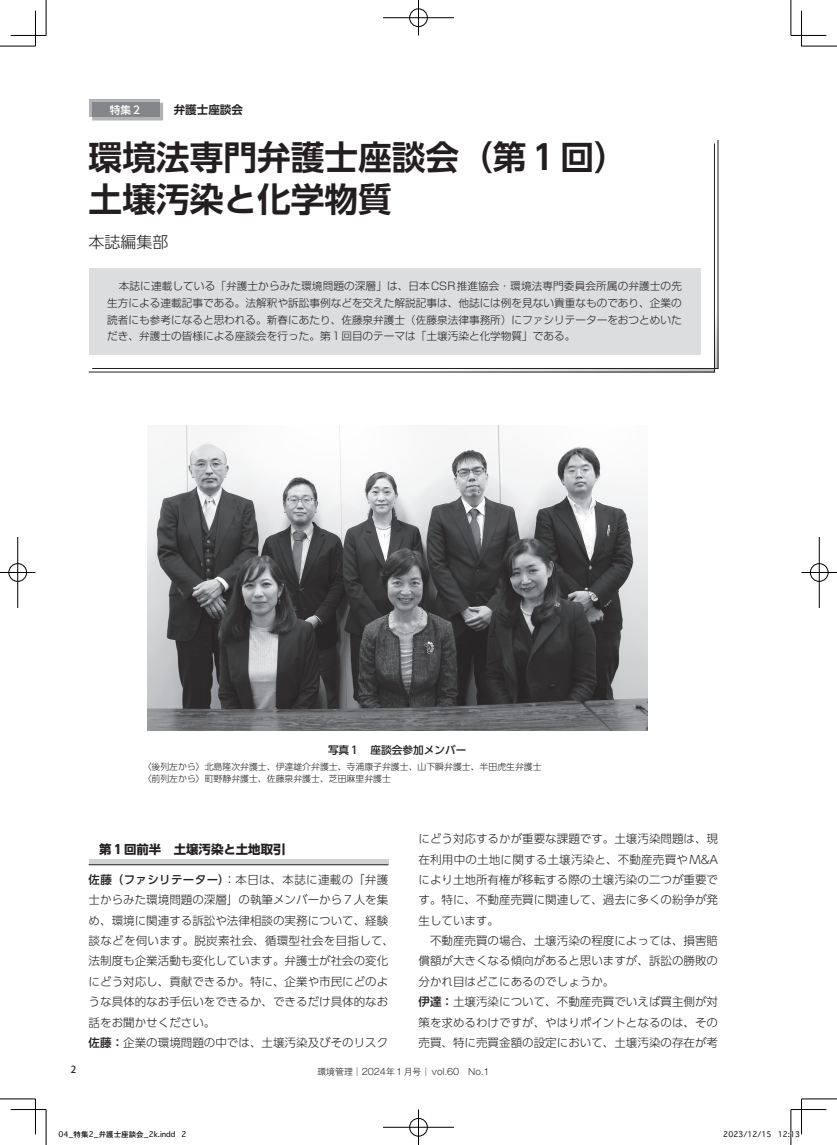
<style>
.page{position:relative;width:837px;height:1145px;background:#fff}
.page>*{position:absolute;margin:0;border:0;box-sizing:border-box;transform-origin:0 0}
.t1{font:700 33.62px/42.5px "UD Shin Go Pr 6 De";color:#231f20}
.t2{font:300 16px "UD Shin Go Pr 6";color:#231f20}
.t3{font:700 12.38px "UD Shin Go Pr 6";color:#231f20}
.t4{font:300 11.5px/20.4px "UD Shin Go Pr 6";color:#231f20}
.t5{font:700 11.5px "UD Shin Go Pr 6 De";color:#231f20}
.t6{font:300 10.62px/16.9px "Shin Go Pro";color:#231f20;text-align:justify}
.t7{font:500 10.62px "UD Shin Go Pr 6";color:#231f20}
.t8{font:500 10.62px "UD Shin Go Pr 6";color:#fff}
.t9{font:500 9.75px "Koz Go Pro";color:#231f20}
.t10{font:300 8.88px/12.4px "UD Shin Go Pr 6";color:#231f20}
.t11{font:300 8.88px "Gothic MB101 Pro";color:#231f20}
.t12{font:7.5px "Osaka";color:#000}
.s1{font-weight:500}
</style>
<div class="page">
<div style="left:89px;top:859px;width:299px;height:6px;background:#d1d2d4"></div>
<hr style="left:89px;top:864px;width:299px;height:1px;background:#231f20">
<svg style="left:88px;top:268px;width:626px;height:104px"></svg>
<div style="left:89px;top:99px;width:70px;height:18px;background:linear-gradient(to right,#b2b3b7,#b2b3b7)"></div>
<svg style="left:92px;top:103px;width:71px;height:17px"></svg>
<div style="left:92px;top:103px;width:67px;height:14px;background:#848689"></div>
<div style="left:89px;top:268px;width:611px;height:86px;background:#dcdddf"></div>
<img style="left:147px;top:425px;width:500px;height:305px">
<hr style="left:0;top:46px;width:35px;height:1px;background:#000">
<hr style="left:801px;top:46px;width:35px;height:1px;background:#000">
<hr style="left:0;top:1098px;width:35px;height:1px;background:#000">
<hr style="left:801px;top:1098px;width:35px;height:1px;background:#000">
<hr style="left:46px;top:0;width:1px;height:35px;background:#000">
<hr style="left:46px;top:1109px;width:1px;height:35px;background:#000">
<hr style="left:790px;top:0;width:1px;height:35px;background:#000">
<hr style="left:790px;top:1109px;width:1px;height:35px;background:#000">
<hr style="left:11px;top:35px;width:35px;height:1px;background:#000">
<hr style="left:790px;top:35px;width:36px;height:1px;background:#000">
<hr style="left:11px;top:1109px;width:35px;height:1px;background:#000">
<hr style="left:790px;top:1109px;width:36px;height:1px;background:#000">
<hr style="left:35px;top:11px;width:1px;height:35px;background:#000">
<hr style="left:35px;top:1098px;width:1px;height:36px;background:#000">
<hr style="left:801px;top:11px;width:1px;height:35px;background:#000">
<hr style="left:801px;top:1098px;width:1px;height:36px;background:#000">
<div style="left:408px;top:8px;width:20px;height:19px;border:2px solid #fff;border-radius:50%"></div>
<hr style="left:383px;top:17px;width:71px;height:2px;background:#fff">
<hr style="left:417px;top:0;width:2px;height:35px;background:#fff">
<div style="left:409px;top:9px;width:18px;height:18px;border:1px solid #000;border-radius:50%"></div>
<hr style="left:383px;top:18px;width:71px;height:1px;background:#000">
<hr style="left:418px;top:0;width:1px;height:35px;background:#000">
<div style="left:408px;top:1117px;width:20px;height:20px;border:2px solid #fff;border-radius:50%"></div>
<hr style="left:383px;top:1126px;width:71px;height:2px;background:#fff">
<hr style="left:417px;top:1109px;width:2px;height:35px;background:#fff">
<div style="left:409px;top:1118px;width:18px;height:18px;border:1px solid #000;border-radius:50%"></div>
<hr style="left:383px;top:1127px;width:71px;height:1px;background:#000">
<hr style="left:418px;top:1109px;width:1px;height:35px;background:#000">
<div style="left:8px;top:562px;width:19px;height:20px;border:2px solid #fff;border-radius:50%"></div>
<hr style="left:0;top:571px;width:35px;height:2px;background:#fff">
<hr style="left:17px;top:537px;width:2px;height:71px;background:#fff">
<div style="left:9px;top:563px;width:18px;height:18px;border:1px solid #000;border-radius:50%"></div>
<hr style="left:0;top:572px;width:35px;height:1px;background:#000">
<hr style="left:18px;top:537px;width:1px;height:71px;background:#000">
<div style="left:809px;top:562px;width:19px;height:20px;border:2px solid #fff;border-radius:50%"></div>
<hr style="left:801px;top:571px;width:35px;height:2px;background:#fff">
<div style="left:809px;top:563px;width:19px;height:18px;border:1px solid #000;border-radius:50%"></div>
<hr style="left:801px;top:572px;width:35px;height:1px;background:#000">
<hr style="left:818px;top:537px;width:1px;height:71px;background:#000">
<svg style="left:790px;top:1131px;width:2px;height:7px"></svg>
<p class="t8" style="left:110px;top:101px;width:33px">特集２</p>
<p class="t5" style="left:174px;top:100px;width:71px">弁護士座談会</p>
<h1 class="t1" style="left:89px;top:135px;width:540px">環境法専門弁護士座談会（第１回）土壌汚染と化学物質</h1>
<h2 class="t2" style="left:89px;top:229px;width:81px">本誌編集部</h2>
<p class="t6" style="left:107px;top:276px;width:576px;text-indent:12px">本誌に連載している「弁護士からみた環境問題の深層」は、日本CSR推進協会・環境法専門委員会所属の弁護士の先生方による連載記事である。法解釈や訴訟事例などを交えた解説記事は、他誌には例を見ない貴重なものであり、企業の読者にも参考になると思われる。新春にあたり、佐藤泉弁護士（佐藤泉法律事務所）にファシリテーターをおつとめいただき、弁護士の皆様による座談会を行った。第１回目のテーマは「土壌汚染と化学物質」である。</p>
<p class="t7" style="left:328px;top:741px;width:140px">写真１　座談会参加メンバー</p>
<p class="t10" style="left:143px;top:760px;width:400px">〈後列左から〉北島隆次弁護士、伊達雄介弁護士、寺浦康子弁護士、山下瞬弁護士、半田虎生弁護士〈前列左から〉町野静弁護士、佐藤泉弁護士、芝田麻里弁護士</p>
<p class="t3" style="left:99px;top:839px;width:188px">第１回前半　土壌汚染と土地取引</p>
<p class="t4" style="left:89px;top:869px;width:307px"><span class="s1">佐藤（ファシリテーター）</span>：本日は、本誌に連載の「弁護士からみた環境問題の深層」の執筆メンバーから７人を集め、環境に関連する訴訟や法律相談の実務について、経験談などを伺います。脱炭素社会、循環型社会を目指して、法制度も企業活動も変化しています。弁護士が社会の変化にどう対応し、貢献できるか。特に、企業や市民にどのような具体的なお手伝いをできるか、できるだけ具体的なお話をお聞かせください。<br><span class="s1">佐藤：</span>企業の環境問題の中では、土壌汚染及びそのリスク</p>
<p class="t4" style="left:418px;top:828px;width:301px;text-align:justify">にどう対応するかが重要な課題です。土壌汚染問題は、現在利用中の土地に関する土壌汚染と、不動産売買やM&amp;Aにより土地所有権が移転する際の土壌汚染の二つが重要です。特に、不動産売買に関連して、過去に多くの紛争が発生しています。</p>
<p class="t4" style="left:418px;top:930px;width:301px;text-indent:12px">不動産売買の場合、土壌汚染の程度によっては、損害賠償額が大きくなる傾向があると思いますが、訴訟の勝敗の分かれ目はどこにあるのでしょうか。<br><span class="s1">伊達：</span>土壌汚染について、不動産売買でいえば買主側が対策を求めるわけですが、やはりポイントとなるのは、その売買、特に売買金額の設定において、土壌汚染の存在が考</p>
<p class="t9" style="left:71px;top:1063px;width:7px">2</p>
<p class="t11" style="left:317px;top:1064px;width:173px">環境管理│2024年１月号│vol.60　No.1</p>
<p class="t12" style="left:59px;top:1129px;width:129px">04_特集2_弁護士座談会_2k.indd 2</p>
<p class="t12" style="left:723px;top:1129px;width:78px">2023/12/15 12:13</p>
</div>
